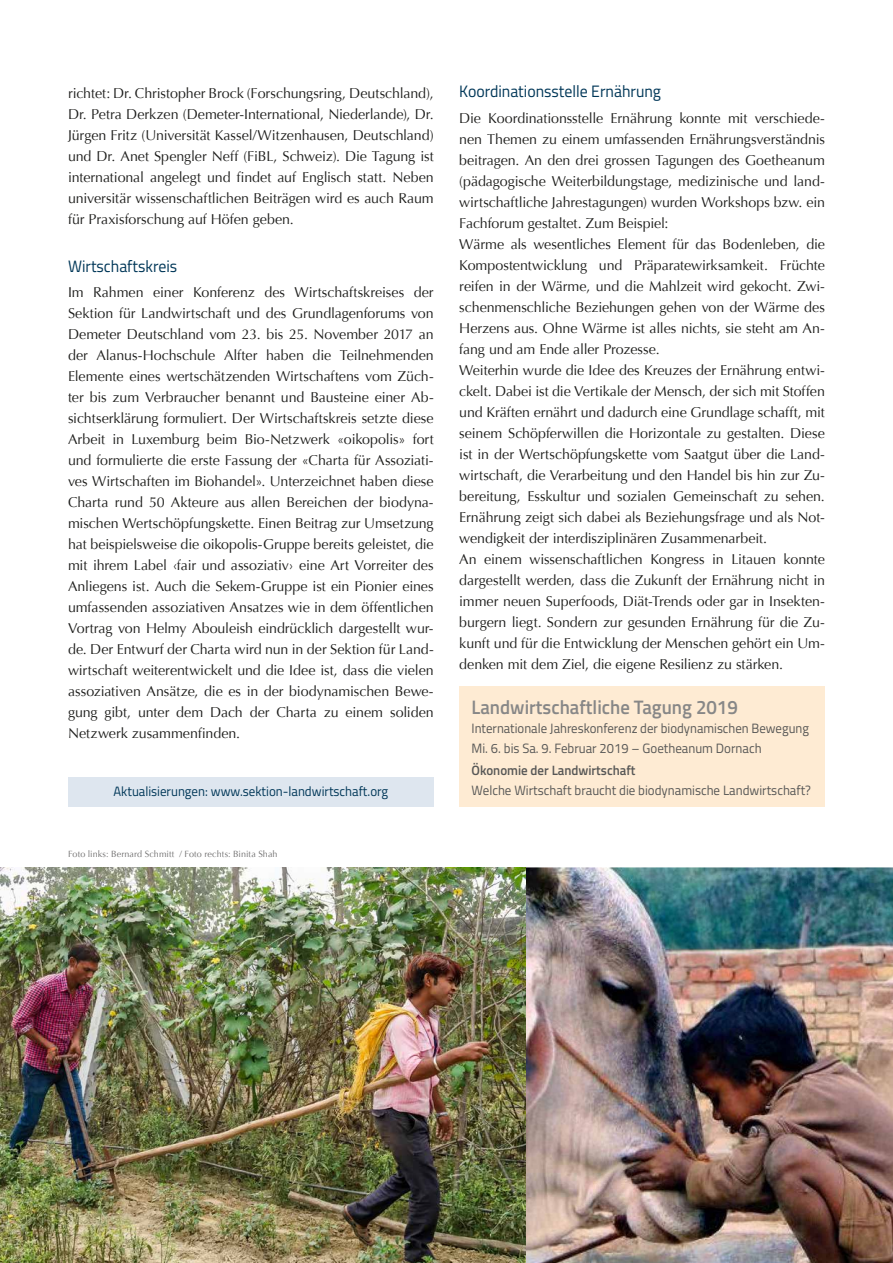
<style>
.page{position:relative;width:893px;height:1263px;background:#fff}
.page>*{position:absolute;margin:0;border:0;box-sizing:border-box;transform-origin:0 0}
.t1{font:600 19.5px "Titillium";color:#878787;scale:.96 1}
.t2{font:16.5px "Titillium";color:#003758;scale:.96 1}
.t3{font:14.25px/21px "Optima";letter-spacing:-.005em;color:#1d1d1b;text-align:justify}
.t4{font:13.5px/19.5px "Titillium";color:#575756;scale:.95 1}
.t5{font:13.5px "Titillium";color:#575756;scale:.96 1}
.t6{font:13.5px "Titillium";color:#003758;scale:.96 1}
.t7{font:600 13.5px "Titillium";color:#575756;scale:.96 1}
.t8{font:9px "Optima";letter-spacing:.01em;color:#706f6f}
</style>
<div class="page">
<div style="left:68px;top:777px;width:366px;height:30px;background:#dee6ef"></div>
<div style="left:459px;top:687px;width:366px;height:120px;background:#feebd3"></div>
<img style="left:525px;top:867px;width:368px;height:396px">
<img style="left:0;top:867px;width:525px;height:396px">
<p class="t3" style="left:68px;top:83px;width:367px">richtet: Dr. Christopher Brock (Forschungsring, Deutschland), Dr. Petra Derkzen (Demeter-International, Niederlande), Dr.<br>Jürgen Fritz (Universität Kassel/Witzenhausen, Deutschland) und Dr. Anet Spengler Neff (FiBL, Schweiz). Die Tagung ist international angelegt und findet auf Englisch statt. Neben universitär wissenschaftlichen Beiträgen wird es auch Raum für Praxisforschung auf Höfen geben.</p>
<p class="t2" style="left:68px;top:254px;width:115px">Wirtschaftskreis</p>
<p class="t3" style="left:68px;top:282px;width:367px">Im Rahmen einer Konferenz des Wirtschaftskreises der Sektion für Landwirtschaft und des Grundlagenforums von Demeter Deutschland vom 23. bis 25. November 2017 an der Alanus-Hochschule Alfter haben die Teilnehmenden Elemente eines wertschätzenden Wirtschaftens vom Züch&shy;ter bis zum Verbraucher benannt und Bausteine einer Ab&shy;sichtserklärung formuliert. Der Wirtschaftskreis setzte diese Arbeit in Luxemburg beim Bio-Netzwerk «oikopolis» fort und formulierte die erste Fassung der «Charta für Assoziati&shy;ves Wirtschaften im Biohandel». Unterzeichnet haben diese Charta rund 50 Akteure aus allen Bereichen der biodyna&shy;mischen Wertschöpfungskette. Einen Beitrag zur Umsetzung hat beispielsweise die oikopolis-Gruppe bereits geleistet, die mit ihrem Label ‹fair und assoziativ› eine Art Vorreiter des Anliegens ist. Auch die Sekem-Gruppe ist ein Pionier eines umfassenden assoziativen Ansatzes wie in dem öffentlichen Vortrag von Helmy Abouleish eindrücklich dargestellt wur&shy;de. Der Entwurf der Charta wird nun in der Sektion für Land&shy;wirtschaft weiterentwickelt und die Idee ist, dass die vielen assoziativen Ansätze, die es in der biodynamischen Bewe&shy;gung gibt, unter dem Dach der Charta zu einem soliden Netzwerk zusammenfinden.</p>
<p class="t6" style="left:114px;top:782px;width:288px">Aktualisierungen: www.sektion-landwirtschaft.org</p>
<p class="t8" style="left:68px;top:848px;width:211px">Foto links: Bernard Schmitt / Foto rechts: Binita Shah</p>
<p class="t2" style="left:459px;top:80px;width:212px">Koordinationsstelle Ernährung</p>
<p class="t3" style="left:459px;top:108px;width:367px;text-align:left">Die Koordinationsstelle Ernährung konnte mit verschiede&shy;nen Themen zu einem umfassenden Ernährungsverständnis beitragen. An den drei grossen Tagungen des Goetheanum (pädagogische Weiterbildungstage, medizinische und land&shy;wirtschaftliche Jahrestagungen) wurden Workshops bzw. ein Fachforum gestaltet. Zum Beispiel:<br>Wärme als wesentliches Element für das Bodenleben, die Kompostentwicklung und Präparatewirksamkeit. Früchte reifen in der Wärme, und die Mahlzeit wird gekocht. Zwi&shy;schenmenschliche Beziehungen gehen von der Wärme des Herzens aus. Ohne Wärme ist alles nichts, sie steht am An&shy;fang und am Ende aller Prozesse.<br>Weiterhin wurde die Idee des Kreuzes der Ernährung entwi&shy;ckelt. Dabei ist die Vertikale der Mensch, der sich mit Stoffen und Kräften ernährt und dadurch eine Grundlage schafft, mit seinem Schöpferwillen die Horizontale zu gestalten. Diese ist in der Wertschöpfungskette vom Saatgut über die Land&shy;wirtschaft, die Verarbeitung und den Handel bis hin zur Zu&shy;bereitung, Esskultur und sozialen Gemeinschaft zu sehen.<br>Ernährung zeigt sich dabei als Beziehungsfrage und als Not&shy;wendigkeit der interdisziplinären Zusammenarbeit.<br>An einem wissenschaftlichen Kongress in Litauen konnte dargestellt werden, dass die Zukunft der Ernährung nicht in immer neuen Superfoods, Diät-Trends oder gar in Insekten&shy;burgern liegt. Sondern zur gesunden Ernährung für die Zu&shy;kunft und für die Entwicklung der Menschen gehört ein Um&shy;denken mit dem Ziel, die eigene Resilienz zu stärken.</p>
<h1 class="t1" style="left:472px;top:692px;width:279px">Landwirtschaftliche Tagung 2019</h1>
<p class="t4" style="left:472px;top:718px;width:357px">Internationale Jahreskonferenz der biodynamischen Bewegung<br>Mi. 6. bis Sa. 9. Februar 2019 – Goetheanum Dornach</p>
<p class="t7" style="left:472px;top:760px;width:172px">Ökonomie der Landwirtschaft</p>
<p class="t5" style="left:472px;top:780px;width:355px">Welche Wirtschaft braucht die biodynamische Landwirtschaft?</p>
</div>
